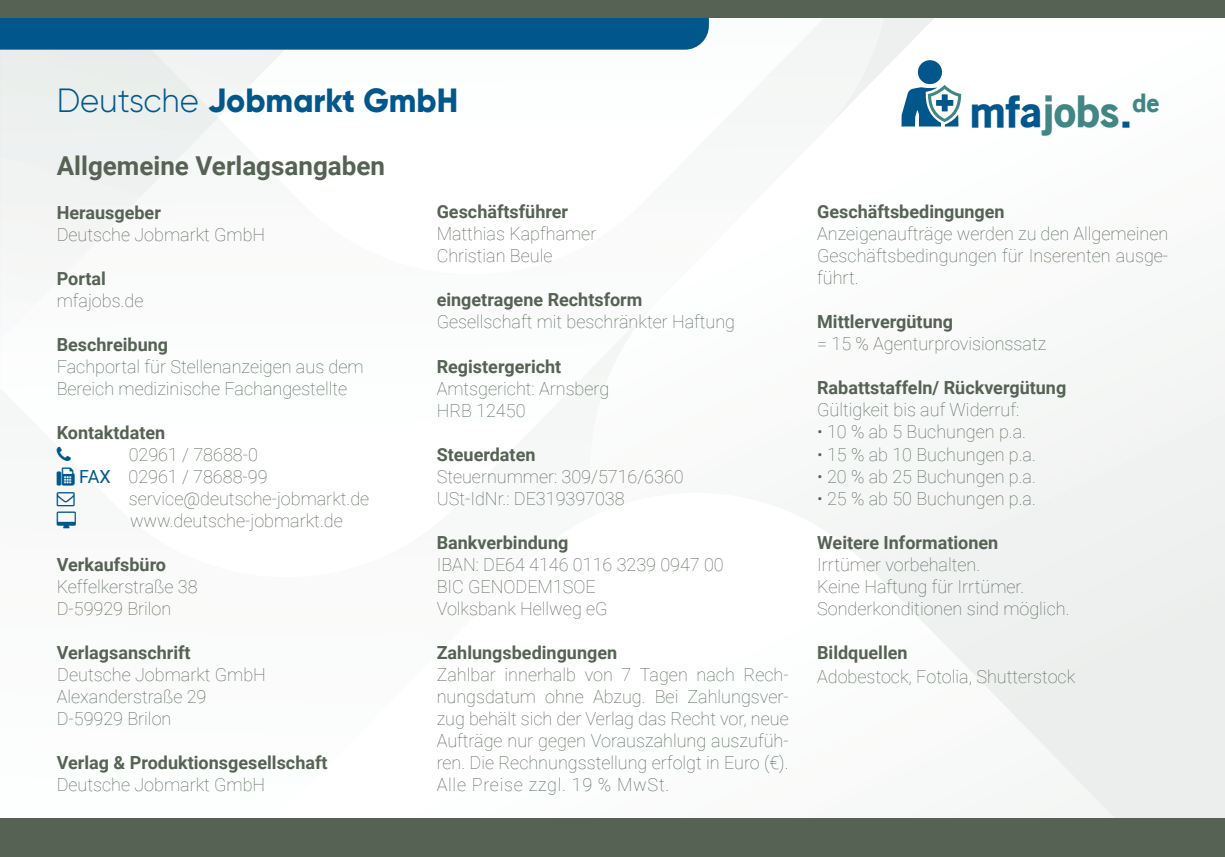
<style>
.page{position:relative;width:1225px;height:857px;background:#fff}
.page>*{position:absolute;margin:0;border:0;box-sizing:border-box;transform-origin:0 0}
.t1{font:900 43px "Old Sans";color:#01578c}
.t2{font:800 33.6px "Gilroy";color:#01578c}
.t3{font:700 26px "Roboto";color:#556254}
.t4{font:100 18px/22px "Roboto";color:#556254}
.t5{font:700 18px "Roboto";color:#556254}
.s1{font-weight:300}
.s2{color:#418585}
.s3{font-weight:400;color:#01578c}
</style>
<div class="page">
<svg style="left:888px;top:414px;width:337px;height:403px"></svg>
<svg style="left:0;top:50px;width:284px;height:164px"></svg>
<div style="left:918px;top:60px;width:24px;height:24px;background:#01578c;border-radius:50%"></div>
<svg style="left:901px;top:85px;width:60px;height:41px"></svg>
<div style="left:0;top:817px;width:1225px;height:39px;background:#556254"></div>
<div style="left:0;top:17px;width:709px;height:33px;background:#01578c"></div>
<div style="left:0;top:0;width:1225px;height:17px;background:#556254"></div>
<h2 class="t2" style="left:57px;top:79px;width:403px"><span class="s1">Deutsche</span> Jobmarkt GmbH</h2>
<h1 class="t1" style="left:969px;top:84px;width:191px">mfa<span class="s2">jobs</span>.<sup>de</sup></h1>
<h3 class="t3" style="left:57px;top:147px;width:330px">Allgemeine Verlagsangaben</h3>
<p class="t5" style="left:57px;top:200px;width:106px">Herausgeber</p>
<p class="t4" style="left:57px;top:223px;width:210px">Deutsche Jobmarkt GmbH</p>
<p class="t5" style="left:57px;top:266px;width:51px">Portal</p>
<p class="t4" style="left:57px;top:289px;width:88px">mfajobs.de</p>
<p class="t5" style="left:57px;top:332px;width:113px">Beschreibung</p>
<p class="t4" style="left:57px;top:355px;width:308px">Fachportal für Stellenanzeigen aus dem<br>Bereich medizinische Fachangestellte</p>
<p class="t5" style="left:57px;top:420px;width:110px">Kontaktdaten</p>
<p class="t4" style="left:129px;top:443px;width:131px">02961 / 78688-0</p>
<p class="t4" style="left:79px;top:465px;width:190px"><span class="s3">FAX</span> 02961 / 78688-99</p>
<p class="t4" style="left:129px;top:487px;width:242px">service@deutsche-jobmarkt.de</p>
<p class="t4" style="left:130px;top:509px;width:214px">www.deutsche-jobmarkt.de</p>
<p class="t5" style="left:57px;top:552px;width:111px">Verkaufsbüro</p>
<p class="t4" style="left:57px;top:575px;width:142px">Keffelkerstraße 38<br>D-59929 Brilon</p>
<p class="t5" style="left:57px;top:640px;width:135px">Verlagsanschrift</p>
<p class="t4" style="left:57px;top:662px;width:211px">Deutsche Jobmarkt GmbH<br>Alexanderstraße 29<br>D-59929 Brilon</p>
<p class="t5" style="left:57px;top:750px;width:272px">Verlag &amp; Produktionsgesellschaft</p>
<p class="t4" style="left:57px;top:772px;width:210px">Deutsche Jobmarkt GmbH</p>
<p class="t5" style="left:437px;top:199px;width:133px">Geschäftsführer</p>
<p class="t4" style="left:437px;top:222px;width:161px">Matthias Kapfhamer<br>Christian Beule</p>
<p class="t5" style="left:437px;top:287px;width:207px">eingetragene Rechtsform</p>
<p class="t4" style="left:437px;top:310px;width:300px">Gesellschaft mit beschränkter Haftung</p>
<p class="t5" style="left:437px;top:353px;width:126px">Registergericht</p>
<p class="t4" style="left:437px;top:376px;width:174px">Amtsgericht: Arnsberg<br>HRB 12450</p>
<p class="t5" style="left:437px;top:441px;width:100px">Steuerdaten</p>
<p class="t4" style="left:437px;top:464px;width:248px">Steuernummer: 309/5716/6360<br>USt-IdNr.: DE319397038</p>
<p class="t5" style="left:437px;top:529px;width:133px">Bankverbindung</p>
<p class="t4" style="left:437px;top:552px;width:288px">IBAN: DE64 4146 0116 3239 0947 00<br>BIC GENODEM1SOE<br>Volksbank Hellweg eG</p>
<p class="t5" style="left:437px;top:639px;width:182px">Zahlungsbedingungen</p>
<p class="t4" style="left:437px;top:662px;width:353px;text-align:justify">Zahlbar innerhalb von 7 Tagen nach Rech&shy;nungsdatum ohne Abzug. Bei Zahlungsver&shy;zug behält sich der Verlag das Recht vor, neue Aufträge nur gegen Vorauszahlung auszufüh&shy;ren. Die Rechnungsstellung erfolgt in Euro (€).<br>Alle Preise zzgl. 19 % MwSt.</p>
<p class="t5" style="left:817px;top:199px;width:189px">Geschäftsbedingungen</p>
<p class="t4" style="left:817px;top:222px;width:353px;text-align:justify">Anzeigenaufträge werden zu den Allgemeinen Geschäftsbedingungen für Inserenten ausge&shy;führt.</p>
<p class="t5" style="left:817px;top:309px;width:137px">Mittlervergütung</p>
<p class="t4" style="left:817px;top:332px;width:231px">= 15 % Agenturprovisionssatz</p>
<p class="t5" style="left:817px;top:375px;width:251px">Rabattstaffeln/ Rückvergütung</p>
<p class="t4" style="left:817px;top:398px;width:204px">Gültigkeit bis auf Widerruf:</p>
<p class="t4" style="left:817px;top:420px;width:210px">• 10 % ab 5 Buchungen p.a.</p>
<p class="t4" style="left:817px;top:442px;width:220px">• 15 % ab 10 Buchungen p.a.</p>
<p class="t4" style="left:817px;top:464px;width:220px">• 20 % ab 25 Buchungen p.a.</p>
<p class="t4" style="left:817px;top:486px;width:220px">• 25 % ab 50 Buchungen p.a.</p>
<p class="t5" style="left:817px;top:529px;width:183px">Weitere Informationen</p>
<p class="t4" style="left:817px;top:552px;width:254px">Irrtümer vorbehalten.<br>Keine Haftung für Irrtümer.<br>Sonderkonditionen sind möglich.</p>
<p class="t5" style="left:817px;top:639px;width:92px">Bildquellen</p>
<p class="t4" style="left:817px;top:664px;width:260px">Adobestock, Fotolia, Shutterstock</p>
</div>
